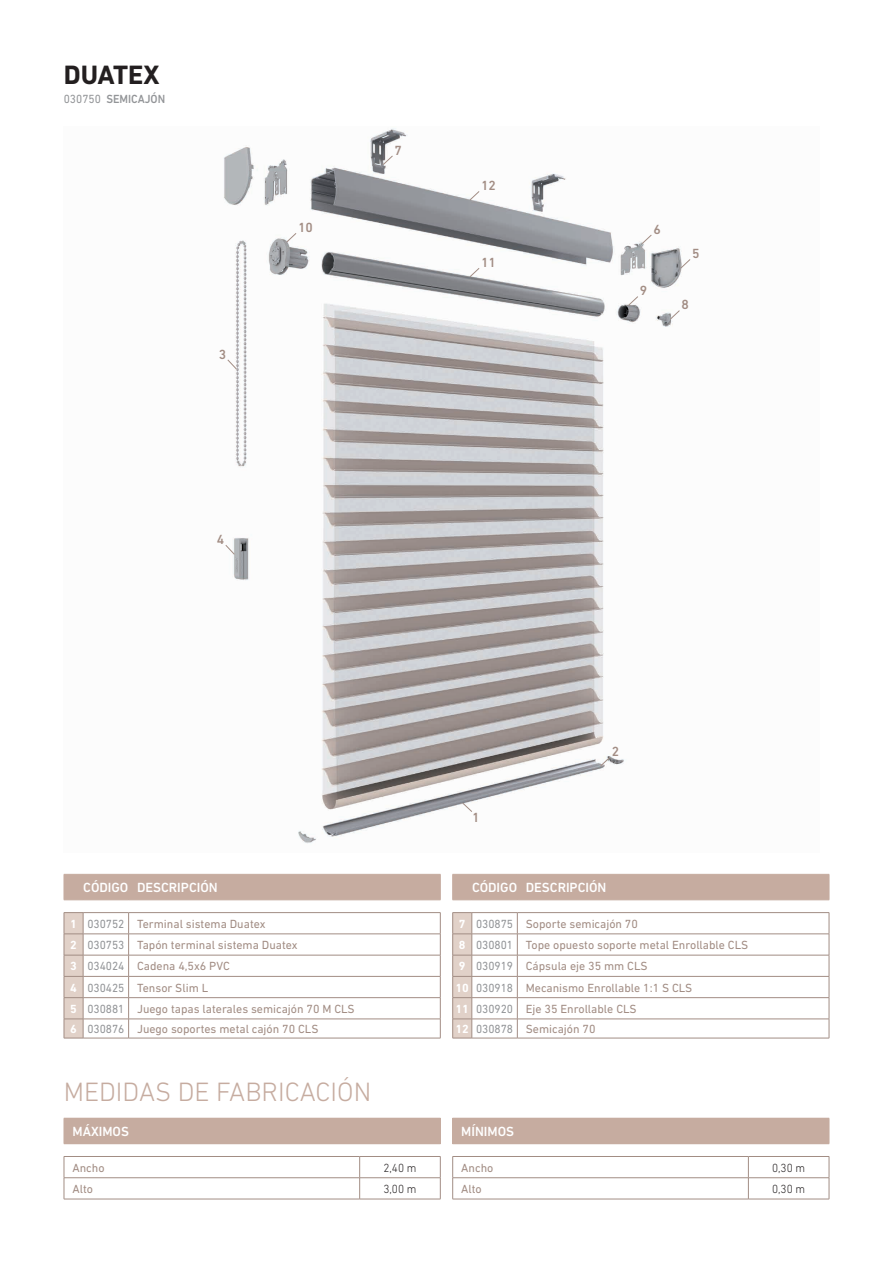
<style>
.page{position:relative;width:893px;height:1263px;background:#fff}
.page>*{position:absolute;margin:0;border:0;box-sizing:border-box;transform-origin:0 0}
._0_1_1_SubTitulo{font:300 27px "DIN Next LT Pro";color:#c6aca0}
._0_1_Titulo{font:700 27px "DIN Next LT Pro";color:#231f20}
.t1{font:500 13.5px "DIN Next LT Pro";color:#fff}
.t2{font:500 13.5px "DIN Next LT Pro";color:#a28d84}
.t3{font:12px "DIN Next LT Pro";color:#a28d84}
.t4{font:12px "DIN Next LT Pro";color:#939598;scale:.95 1}
.t5{font:300 12px "DIN Next LT Pro";color:#231f20;scale:.95 1}
.t6{font:700 12px "DIN Next LT Pro";color:#fff}
.t7{font:500 12px "DIN Next LT Pro";color:#939598;scale:.95 1}
.s1{font-weight:400}
</style>
<div class="page">
<div style="left:64px;top:874px;width:377px;height:26px;background:#c6aca0"></div>
<hr style="left:83px;top:899px;width:46px;height:1px;background:#c6aca0">
<hr style="left:129px;top:899px;width:311px;height:1px;background:#c6aca0">
<hr style="left:83px;top:912px;width:46px;height:1px;background:#a28d84">
<hr style="left:129px;top:912px;width:311px;height:1px;background:#a28d84">
<hr style="left:83px;top:933px;width:46px;height:1px;background:#a28d84">
<hr style="left:129px;top:933px;width:311px;height:1px;background:#a28d84">
<hr style="left:83px;top:955px;width:46px;height:1px;background:#a28d84">
<hr style="left:129px;top:955px;width:311px;height:1px;background:#a28d84">
<hr style="left:83px;top:976px;width:46px;height:1px;background:#a28d84">
<hr style="left:129px;top:976px;width:311px;height:1px;background:#a28d84">
<hr style="left:83px;top:997px;width:46px;height:1px;background:#a28d84">
<hr style="left:129px;top:997px;width:311px;height:1px;background:#a28d84">
<hr style="left:83px;top:1019px;width:46px;height:1px;background:#a28d84">
<hr style="left:129px;top:1019px;width:311px;height:1px;background:#a28d84">
<svg style="left:128px;top:913px;width:1px;height:125px"></svg>
<svg style="left:440px;top:913px;width:1px;height:125px"></svg>
<svg style="left:64px;top:912px;width:20px;height:127px;background:#d9c9c0"></svg>
<hr style="left:83px;top:1038px;width:46px;height:1px;background:#a28d84">
<hr style="left:129px;top:1038px;width:311px;height:1px;background:#a28d84">
<div style="left:452px;top:874px;width:378px;height:26px;background:#c6aca0"></div>
<hr style="left:472px;top:899px;width:45px;height:1px;background:#c6aca0">
<hr style="left:517px;top:899px;width:312px;height:1px;background:#c6aca0">
<hr style="left:472px;top:912px;width:45px;height:1px;background:#a28d84">
<hr style="left:517px;top:912px;width:312px;height:1px;background:#a28d84">
<hr style="left:472px;top:933px;width:45px;height:1px;background:#a28d84">
<hr style="left:517px;top:933px;width:312px;height:1px;background:#a28d84">
<hr style="left:472px;top:955px;width:45px;height:1px;background:#a28d84">
<hr style="left:517px;top:955px;width:312px;height:1px;background:#a28d84">
<hr style="left:472px;top:976px;width:45px;height:1px;background:#a28d84">
<hr style="left:517px;top:976px;width:312px;height:1px;background:#a28d84">
<hr style="left:472px;top:997px;width:45px;height:1px;background:#a28d84">
<hr style="left:517px;top:997px;width:312px;height:1px;background:#a28d84">
<hr style="left:472px;top:1019px;width:45px;height:1px;background:#a28d84">
<hr style="left:517px;top:1019px;width:312px;height:1px;background:#a28d84">
<svg style="left:517px;top:913px;width:1px;height:125px"></svg>
<svg style="left:829px;top:913px;width:1px;height:125px"></svg>
<svg style="left:452px;top:912px;width:21px;height:127px;background:#d9c9c0"></svg>
<hr style="left:472px;top:1038px;width:45px;height:1px;background:#a28d84">
<hr style="left:517px;top:1038px;width:312px;height:1px;background:#a28d84">
<div style="left:64px;top:1118px;width:376px;height:26px;background:#c6aca0"></div>
<hr style="left:64px;top:1156px;width:296px;height:1px;background:#a28d84">
<hr style="left:360px;top:1156px;width:80px;height:1px;background:#a28d84">
<hr style="left:64px;top:1177px;width:296px;height:1px;background:#a28d84">
<svg style="left:64px;top:1157px;width:1px;height:42px"></svg>
<hr style="left:360px;top:1177px;width:80px;height:1px;background:#a28d84">
<svg style="left:359px;top:1157px;width:1px;height:42px"></svg>
<svg style="left:440px;top:1157px;width:1px;height:42px"></svg>
<hr style="left:64px;top:1199px;width:296px;height:1px;background:#a28d84">
<hr style="left:360px;top:1199px;width:80px;height:1px;background:#a28d84">
<svg style="left:440px;top:1118px;width:1px;height:25px"></svg>
<div style="left:453px;top:1118px;width:376px;height:26px;background:#c6aca0"></div>
<hr style="left:452px;top:1156px;width:296px;height:1px;background:#a28d84">
<hr style="left:748px;top:1156px;width:81px;height:1px;background:#a28d84">
<hr style="left:452px;top:1177px;width:296px;height:1px;background:#a28d84">
<svg style="left:452px;top:1157px;width:1px;height:42px"></svg>
<hr style="left:748px;top:1177px;width:81px;height:1px;background:#a28d84">
<svg style="left:748px;top:1157px;width:1px;height:42px"></svg>
<svg style="left:829px;top:1157px;width:1px;height:42px"></svg>
<hr style="left:452px;top:1199px;width:296px;height:1px;background:#a28d84">
<hr style="left:748px;top:1199px;width:81px;height:1px;background:#a28d84">
<svg style="left:452px;top:1118px;width:1px;height:25px"></svg>
<svg style="left:829px;top:1118px;width:1px;height:25px"></svg>
<hr style="left:452px;top:1143px;width:296px;height:1px;background:#c6aca0">
<img style="left:224px;top:128px;width:458px;height:716px">
<svg style="left:382px;top:155px;width:12px;height:11px"></svg>
<svg style="left:469px;top:190px;width:11px;height:11px"></svg>
<svg style="left:469px;top:267px;width:11px;height:11px"></svg>
<svg style="left:286px;top:232px;width:11px;height:11px"></svg>
<svg style="left:628px;top:295px;width:11px;height:11px"></svg>
<svg style="left:641px;top:234px;width:11px;height:11px"></svg>
<svg style="left:680px;top:258px;width:11px;height:11px"></svg>
<svg style="left:669px;top:310px;width:11px;height:10px"></svg>
<svg style="left:600px;top:756px;width:11px;height:11px"></svg>
<svg style="left:227px;top:359px;width:10px;height:11px"></svg>
<svg style="left:225px;top:544px;width:10px;height:11px"></svg>
<svg style="left:462px;top:802px;width:11px;height:11px"></svg>
<p class="_0_1_Titulo" style="left:64px;top:59px;width:97px">DUATEX</p>
<p class="t7" style="left:64px;top:92px;width:108px"><span class="s1">030750</span> SEMICAJÓN</p>
<p class="t2" style="left:219px;top:347px;width:9px">3</p>
<p class="t2" style="left:217px;top:532px;width:9px">4</p>
<p class="t2" style="left:298px;top:220px;width:16px">10</p>
<p class="t2" style="left:395px;top:142px;width:9px">7</p>
<p class="t2" style="left:481px;top:178px;width:16px">12</p>
<p class="t2" style="left:481px;top:254px;width:16px">11</p>
<p class="t2" style="left:653px;top:221px;width:9px">6</p>
<p class="t2" style="left:640px;top:283px;width:9px">9</p>
<p class="t2" style="left:692px;top:246px;width:9px">5</p>
<p class="t2" style="left:681px;top:297px;width:9px">8</p>
<p class="t1" style="left:83px;top:880px;width:47px">CÓDIGO</p>
<p class="t1" style="left:137px;top:880px;width:82px">DESCRIPCIÓN</p>
<p class="t6" style="left:70px;top:917px;width:8px">1</p>
<p class="t4" style="left:87px;top:917px;width:41px">030752</p>
<p class="t3" style="left:137px;top:917px;width:130px">Terminal sistema Duatex</p>
<p class="t6" style="left:70px;top:938px;width:8px">2</p>
<p class="t4" style="left:87px;top:938px;width:41px">030753</p>
<p class="t3" style="left:137px;top:938px;width:162px">Tapón terminal sistema Duatex</p>
<p class="t6" style="left:70px;top:959px;width:8px">3</p>
<p class="t4" style="left:87px;top:959px;width:41px">034024</p>
<p class="t3" style="left:137px;top:959px;width:94px">Cadena 4,5x6 PVC</p>
<p class="t6" style="left:70px;top:980px;width:8px">4</p>
<p class="t4" style="left:87px;top:980px;width:41px">030425</p>
<p class="t3" style="left:137px;top:980px;width:73px">Tensor Slim L</p>
<p class="t6" style="left:70px;top:1002px;width:8px">5</p>
<p class="t4" style="left:87px;top:1002px;width:41px">030881</p>
<p class="t3" style="left:137px;top:1002px;width:219px">Juego tapas laterales semicajón 70 M CLS</p>
<p class="t6" style="left:70px;top:1022px;width:8px">6</p>
<p class="t4" style="left:87px;top:1022px;width:41px">030876</p>
<p class="t3" style="left:137px;top:1022px;width:183px">Juego soportes metal cajón 70 CLS</p>
<p class="_0_1_1_SubTitulo" style="left:64px;top:1076px;width:309px">MEDIDAS DE FABRICACIÓN</p>
<p class="t1" style="left:72px;top:1123px;width:58px">MÁXIMOS</p>
<p class="t3" style="left:72px;top:1160px;width:34px">Ancho</p>
<p class="t5" style="left:383px;top:1161px;width:36px">2,40 m</p>
<p class="t3" style="left:72px;top:1182px;width:22px">Alto</p>
<p class="t5" style="left:383px;top:1182px;width:36px">3,00 m</p>
<p class="t2" style="left:472px;top:810px;width:9px">1</p>
<p class="t2" style="left:612px;top:744px;width:9px">2</p>
<p class="t1" style="left:472px;top:880px;width:47px">CÓDIGO</p>
<p class="t1" style="left:526px;top:880px;width:82px">DESCRIPCIÓN</p>
<p class="t6" style="left:459px;top:917px;width:8px">7</p>
<p class="t4" style="left:476px;top:917px;width:41px">030875</p>
<p class="t3" style="left:526px;top:917px;width:114px">Soporte semicajón 70</p>
<p class="t6" style="left:459px;top:938px;width:8px">8</p>
<p class="t4" style="left:476px;top:938px;width:41px">030801</p>
<p class="t3" style="left:526px;top:938px;width:224px">Tope opuesto soporte metal Enrollable CLS</p>
<p class="t6" style="left:459px;top:959px;width:8px">9</p>
<p class="t4" style="left:476px;top:959px;width:41px">030919</p>
<p class="t3" style="left:526px;top:959px;width:123px">Cápsula eje 35 mm CLS</p>
<p class="t6" style="left:456px;top:980px;width:15px">10</p>
<p class="t4" style="left:476px;top:980px;width:41px">030918</p>
<p class="t3" style="left:526px;top:980px;width:168px">Mecanismo Enrollable 1:1 S CLS</p>
<p class="t6" style="left:456px;top:1002px;width:15px">11</p>
<p class="t4" style="left:476px;top:1002px;width:41px">030920</p>
<p class="t3" style="left:526px;top:1002px;width:112px">Eje 35 Enrollable CLS</p>
<p class="t6" style="left:456px;top:1022px;width:15px">12</p>
<p class="t4" style="left:476px;top:1022px;width:41px">030878</p>
<p class="t3" style="left:526px;top:1022px;width:71px">Semicajón 70</p>
<p class="t1" style="left:461px;top:1123px;width:54px">MÍNIMOS</p>
<p class="t3" style="left:461px;top:1160px;width:34px">Ancho</p>
<p class="t5" style="left:772px;top:1161px;width:36px">0,30 m</p>
<p class="t3" style="left:461px;top:1182px;width:22px">Alto</p>
<p class="t5" style="left:772px;top:1182px;width:36px">0,30 m</p>
</div>
